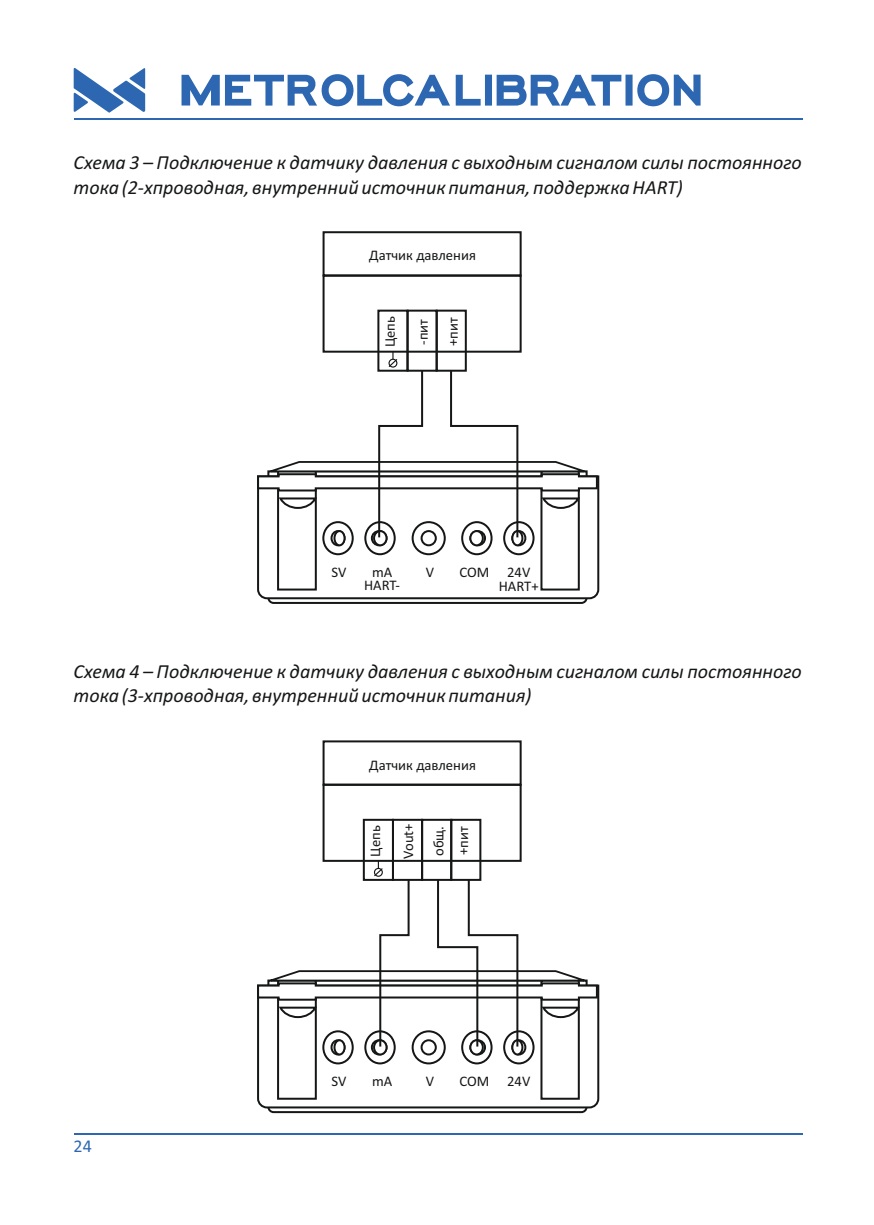
<style>
.page{position:relative;width:874px;height:1225px;background:#fff}
.page>*{position:absolute;margin:0;border:0;box-sizing:border-box;transform-origin:0 0}
.t1{font:italic 20px/24.4px "Calibri";color:#151616}
.t2{font:18px "Calibri";color:#2d67b1}
.t3{font:14.6px/30px "Calibri";color:#151616}
</style>
<div class="page">
<hr style="left:74px;top:118px;width:728px;height:2px;background:#2d67b1">
<svg style="left:74px;top:68px;width:71px;height:45px"></svg>
<svg style="left:181px;top:74px;width:519px;height:32px"></svg>
<hr style="left:74px;top:1133px;width:728px;height:2px;background:#2d67b1">
<div style="left:322px;top:231px;width:199px;height:45px;border:2px solid #151616"></div>
<div style="left:322px;top:274px;width:199px;height:79px;border:2px solid #151616"></div>
<div style="left:406px;top:310px;width:31px;height:62px;border:2px solid #151616"></div>
<div style="left:377px;top:310px;width:31px;height:62px;border:2px solid #151616"></div>
<div style="left:435px;top:310px;width:31px;height:62px;border:2px solid #151616"></div>
<svg style="left:268px;top:600px;width:319px;height:4px"></svg>
<svg style="left:257px;top:475px;width:343px;height:125px"></svg>
<svg style="left:257px;top:352px;width:341px;height:239px"></svg>
<div style="left:322px;top:740px;width:199px;height:45px;border:2px solid #151616"></div>
<div style="left:322px;top:783px;width:199px;height:79px;border:2px solid #151616"></div>
<svg style="left:267px;top:1109px;width:320px;height:5px"></svg>
<svg style="left:257px;top:984px;width:343px;height:125px"></svg>
<div style="left:392px;top:819px;width:31px;height:62px;border:2px solid #151616"></div>
<div style="left:362px;top:819px;width:32px;height:62px;border:2px solid #151616"></div>
<div style="left:421px;top:819px;width:31px;height:62px;border:2px solid #151616"></div>
<div style="left:450px;top:819px;width:31px;height:62px;border:2px solid #151616"></div>
<svg style="left:257px;top:861px;width:341px;height:239px"></svg>
<p class="t1" style="left:74px;top:152px;width:729px">Схема 3 – Подключение к датчику давления с выходным сигналом силы постоянного тока (2-хпроводная, внутренний источник питания, поддержка HART)</p>
<p class="t3" style="left:369px;top:242px;width:108px">Датчик давления</p>
<p class="t3" style="left:376px;top:347px;width:33px;rotate:-90deg">Цепь</p>
<p class="t3" style="left:409px;top:346px;width:30px;rotate:-90deg">-пит +пит</p>
<p class="t3" style="left:331px;top:558px;width:16px">SV</p>
<p class="t3" style="left:364px;top:566px;width:37px;line-height:13.2px;text-align:center">mA<br>HART-</p>
<p class="t3" style="left:425px;top:558px;width:10px">V</p>
<p class="t3" style="left:498px;top:566px;width:41px;line-height:13.6px;text-indent:-39px">COM 24V<br>HART+</p>
<p class="t1" style="left:74px;top:660px;width:729px">Схема 4 – Подключение к датчику давления с выходным сигналом силы постоянного тока (3-хпроводная, внутренний источник питания)</p>
<p class="t3" style="left:369px;top:751px;width:108px">Датчик давления</p>
<p class="t3" style="left:361px;top:856px;width:33px;rotate:-90deg">Цепь</p>
<p class="t3" style="left:394px;top:858px;width:37px;rotate:-90deg">Vout+ общ.</p>
<p class="t3" style="left:449px;top:855px;width:30px;rotate:-90deg">+пит</p>
<p class="t2" style="left:73px;top:1138px;width:20px">24</p>
<p class="t3" style="left:331px;top:1067px;width:16px">SV</p>
<p class="t3" style="left:372px;top:1067px;width:22px">mA</p>
<p class="t3" style="left:425px;top:1067px;width:10px">V</p>
<p class="t3" style="left:459px;top:1067px;width:72px">COM 24V</p>
</div>
